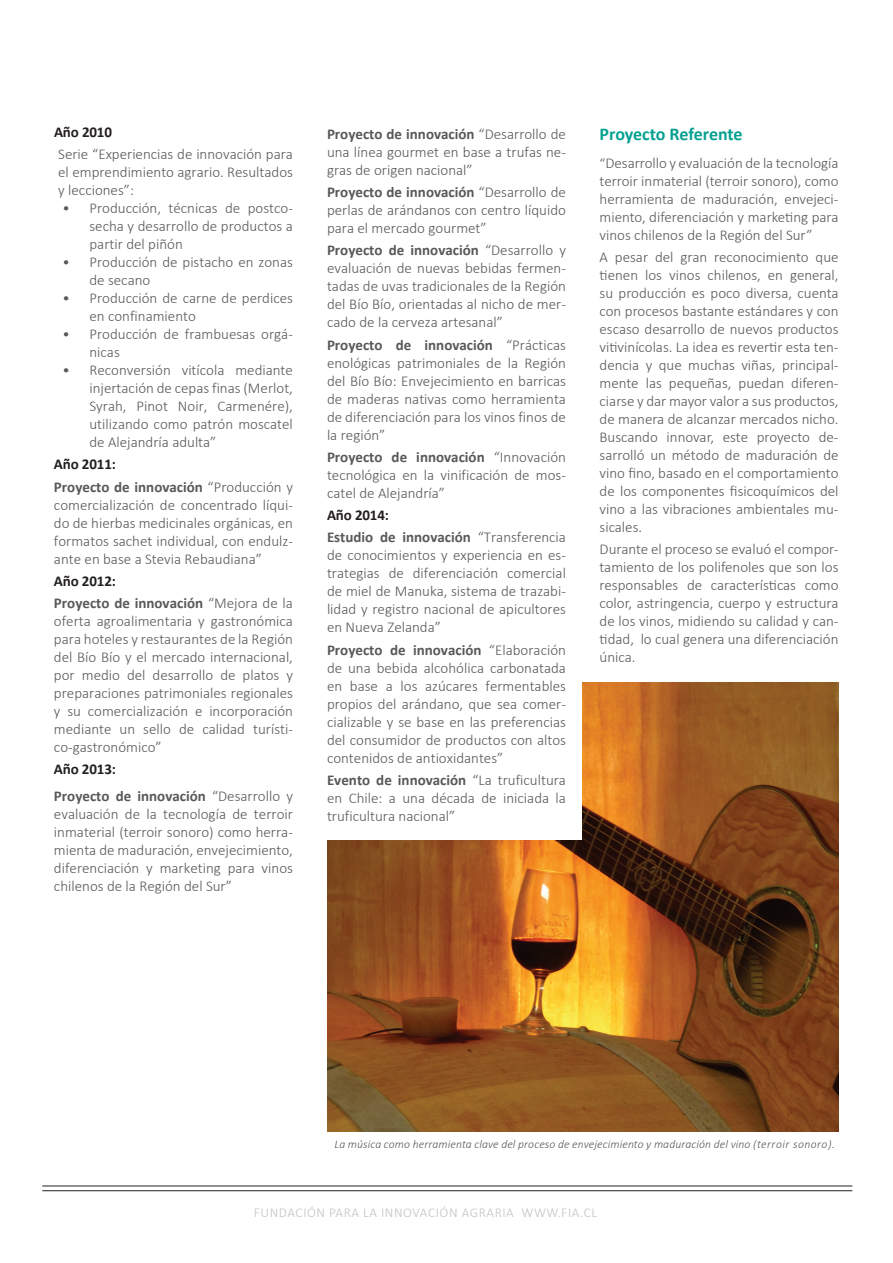
<style>
.page{position:relative;width:893px;height:1263px;background:#fff}
.page>*{position:absolute;margin:0;border:0;box-sizing:border-box;transform-origin:0 0}
.t1{font:700 18px "Calibri";letter-spacing:-.01em;color:#05a190}
.t2{font:300 15px/18px "Calibri";color:#57585a;text-align:justify}
.t3{font:700 15px/22.2px "Calibri";color:#57585a}
.t4{font:700 15px "Calibri";letter-spacing:-.01em;color:#231f20}
.t5{font:300 13.5px "Calibri";letter-spacing:.04em;color:#c1c2c4}
.t6{font:italic 300 11.7px "Calibri";letter-spacing:.01em;color:#57585a}
.s1{color:#231f20}
.s2{font-weight:300}
.s3{font-weight:700}
.s4{font-size:14.25px}
</style>
<div class="page">
<img style="left:327px;top:682px;width:512px;height:449px">
<hr style="left:42px;top:1185px;width:810px;height:1px;background:#231f20">
<hr style="left:42px;top:1190px;width:810px;height:1px;background:#231f20">
<div style="left:305px;top:661px;width:277px;height:179px;background:#fff"></div>
<p class="t4" style="left:54px;top:122px;width:59px">Año 2010</p>
<p class="t2" style="left:58px;top:145px;width:236px">Serie “Experiencias de innovación para el emprendimiento agrario. Resultados y lecciones”:</p>
<p class="t2" style="left:89px;top:199px;width:205px;text-indent:-27px">• Producción, técnicas de postco&shy;secha y desarrollo de productos a partir del piñón</p>
<p class="t2" style="left:89px;top:253px;width:205px;text-indent:-27px">• Producción de pistacho en zonas de secano</p>
<p class="t2" style="left:89px;top:289px;width:205px;text-indent:-27px">• Producción de carne de perdices en confinamiento</p>
<p class="t2" style="left:89px;top:325px;width:205px;text-indent:-27px">• Producción de frambuesas orgá&shy;nicas</p>
<p class="t2" style="left:89px;top:361px;width:205px;text-indent:-27px">• Reconversión vitícola mediante injertación de cepas finas (Merlot, Syrah, Pinot Noir, Carmenére), utilizando como patrón moscatel de Alejandría adulta”</p>
<p class="t3" style="left:54px;top:453px;width:240px"><span class="s1">Año 2011:<br></span>Proyecto de innovación <span class="s2">“Producción y</span></p>
<p class="t2" style="left:54px;top:495px;width:240px">comercialización de concentrado líqui&shy;do de hierbas medicinales orgánicas, en formatos sachet individual, con endulz&shy;ante en base a Stevia Rebaudiana”</p>
<p class="t3" style="left:54px;top:570px;width:240px"><span class="s1">Año 2012:<br></span>Proyecto de innovación <span class="s2">“Mejora de la</span></p>
<p class="t2" style="left:54px;top:612px;width:240px">oferta agroalimentaria y gastronómica para hoteles y restaurantes de la Región del Bío Bío y el mercado internacional, por medio del desarrollo de platos y preparaciones patrimoniales regionales y su comercialización e incorporación mediante un sello de calidad turísti&shy;co-gastronómico”</p>
<p class="t3" style="left:54px;top:756px;width:240px;line-height:26.5px"><span class="s1">Año 2013:<br></span>Proyecto de innovación <span class="s2">“Desarrollo y</span></p>
<p class="t2" style="left:54px;top:805px;width:240px">evaluación de la tecnología de terroir inmaterial (terroir sonoro) como herra&shy;mienta de maduración, envejecimiento, diferenciación y marketing para vinos chilenos de la Región del Sur”</p>
<p class="t2" style="left:327px;top:125px;width:240px"><span class="s3">Proyecto de innovación</span> “Desarrollo de una línea gourmet en base a trufas ne&shy;gras de origen nacional”</p>
<p class="t2" style="left:327px;top:183px;width:240px"><span class="s3">Proyecto de innovación</span> “Desarrollo de perlas de arándanos con centro líquido para el mercado gourmet”</p>
<p class="t2" style="left:327px;top:241px;width:240px"><span class="s3">Proyecto de innovación</span> “Desarrollo y evaluación de nuevas bebidas fermen&shy;tadas de uvas tradicionales de la Región del Bío Bío, orientadas al nicho de mer&shy;cado de la cerveza artesanal”</p>
<p class="t2" style="left:327px;top:335px;width:240px"><span class="s3">Proyecto de innovación</span> “Prácticas enológicas patrimoniales de la Región del Bío Bío: Envejecimiento en barricas de maderas nativas como herramienta de diferenciación para los vinos finos de la región”</p>
<p class="t2" style="left:327px;top:448px;width:240px"><span class="s3">Proyecto de innovación</span> “Innovación tecnológica en la vinificación de mos&shy;catel de Alejandría”</p>
<p class="t3" style="left:327px;top:504px;width:240px"><span class="s1">Año 2014:<br></span>Estudio de innovación <span class="s2">“Transferencia</span></p>
<p class="t2" style="left:327px;top:546px;width:240px">de conocimientos y experiencia en es&shy;trategias de diferenciación comercial de miel de Manuka, sistema de trazabi&shy;lidad y registro nacional de apicultores en Nueva Zelanda”</p>
<p class="t2" style="left:327px;top:640px;width:241px"><span class="s3">Proyecto de innovación</span> “Elaboración de una bebida alcohólica carbonatada en base a los azúcares fermentables propios del arándano, que sea comer&shy;cializable y se base en las preferencias del consumidor de productos con altos contenidos de antioxidantes”</p>
<p class="t2" style="left:327px;top:771px;width:241px"><span class="s3">Evento de innovación</span> “La truficultura en Chile: a una década de iniciada la truficultura nacional”</p>
<p class="t1" style="left:600px;top:122px;width:145px">Proyecto Referente</p>
<p class="t2" style="left:600px;top:154px;width:240px"><span class="s4">“</span>Desarrollo y evaluación de la tecnología terroir inmaterial (terroir sonoro), como herramienta de maduración, envejeci&shy;miento, diferenciación y marketing para vinos chilenos de la Región del Sur”</p>
<p class="t2" style="left:600px;top:248px;width:240px">A pesar del gran reconocimiento que tienen los vinos chilenos, en general, su producción es poco diversa, cuenta con procesos bastante estándares y con escaso desarrollo de nuevos productos vitivinícolas. La idea es revertir esta ten&shy;dencia y que muchas viñas, principal&shy;mente las pequeñas, puedan diferen&shy;ciarse y dar mayor valor a sus productos, de manera de alcanzar mercados nicho.<br>Buscando innovar, este proyecto de&shy;sarrolló un método de maduración de vino fino, basado en el comportamiento de los componentes fisicoquímicos del vino a las vibraciones ambientales mu&shy;sicales.</p>
<p class="t2" style="left:600px;top:540px;width:240px">Durante el proceso se evaluó el compor&shy;tamiento de los polifenoles que son los responsables de características como color, astringencia, cuerpo y estructura de los vinos, midiendo su calidad y can&shy;tidad, lo cual genera una diferenciación única.</p>
<p class="t6" style="left:334px;top:1137px;width:502px">La música como herramienta clave del proceso de envejecimiento y maduración del vino (terroir sonoro).</p>
<p class="t5" style="left:254px;top:1204px;width:345px">FUNDACIÓN PARA LA INNOVACIÓN AGRARIA WWW.FIA.CL</p>
</div>
